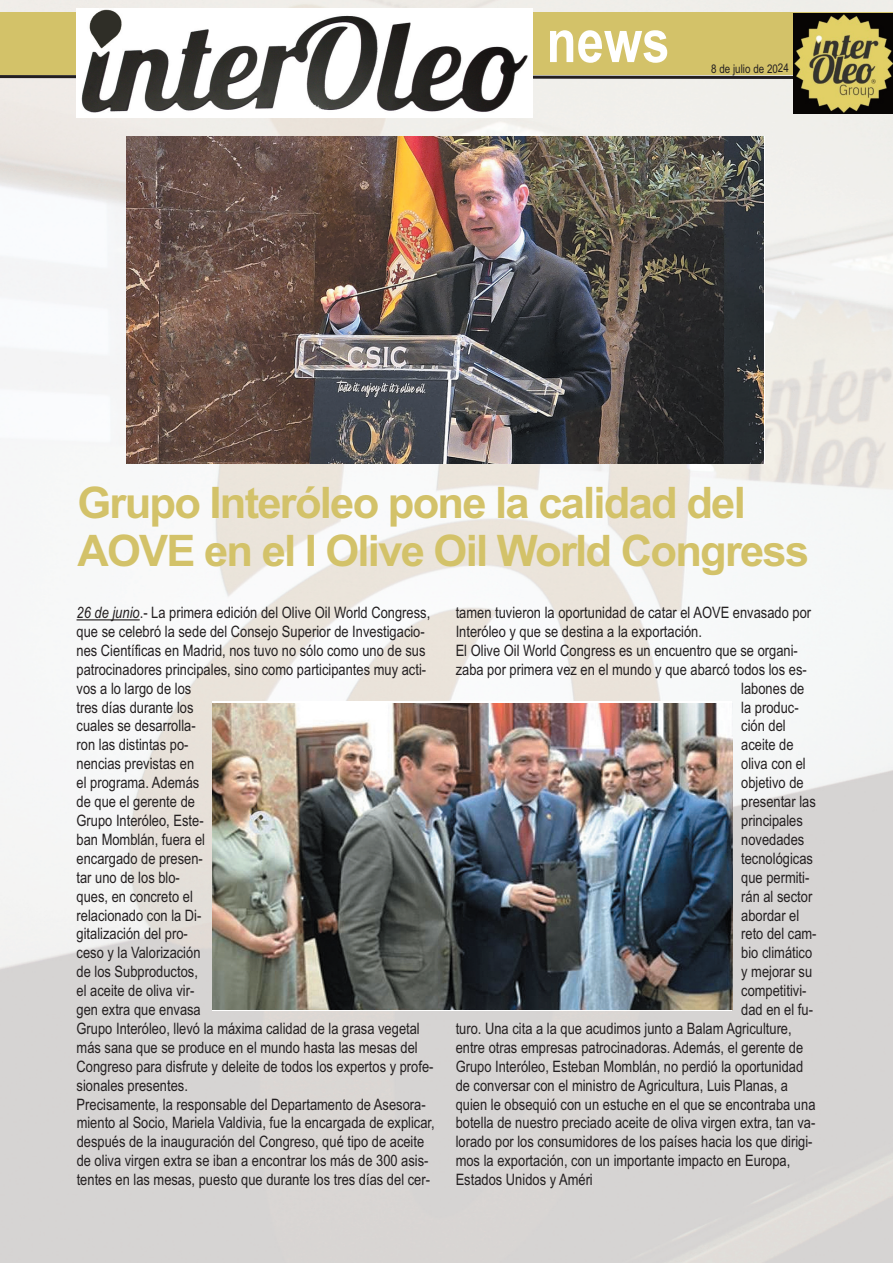
<style>
.page{position:relative;width:893px;height:1263px;background:#fff}
.page>*{position:absolute;margin:0;border:0;box-sizing:border-box;transform-origin:0 0}
.t1{font:700 60px "Arial Narrow";color:#fff}
.t2{font:700 43.5px/48px "Arial";letter-spacing:-.04em;color:#d3c269}
.t3{font:15.75px/18.9px "Arial Narrow";color:#231f20}
.t4{font:12px "Arial Narrow";color:#231f20}
.s1{font-style:italic}
</style>
<div class="page">
<img style="left:0;top:0;width:893px;height:1263px">
<svg style="left:0;top:75px;width:794px;height:5px;background:#747170"></svg>
<div style="left:0;top:12px;width:893px;height:63px;background:#d3c269"></div>
<img style="left:77px;top:9px;width:456px;height:108px">
<img style="left:794px;top:13px;width:99px;height:100px">
<img style="left:127px;top:136px;width:637px;height:328px">
<hr style="left:77px;top:619px;width:63px;height:1px;background:#231f20">
<img style="left:213px;top:703px;width:519px;height:306px">
<h1 class="t1" style="left:546px;top:6px;width:125px">news</h1>
<p class="t4" style="left:711px;top:61px;width:79px">8 de julio de 2024</p>
<h2 class="t2" style="left:77px;top:479px;width:733px">Grupo Interóleo pone la calidad del<br>AOVE en el I Olive Oil World Congress</h2>
<p class="t3" style="left:77px;top:603px;width:360px"><span class="s1">26 de junio</span>.- La primera edición del Olive Oil World Congress, que se celebró la sede del Consejo Superior de Investigacio&shy;nes Científicas en Madrid, nos tuvo no sólo como uno de sus patrocinadores principales, sino como participantes muy acti&shy;vos a lo largo de los<br>tres días durante los<br>cuales se desarrolla-<br>ron las distintas po-<br>nencias previstas en<br>el programa. Además<br>de que el gerente de<br>Grupo Interóleo, Este-<br>ban Momblán, fuera el<br>encargado de presen-<br>tar uno de los blo-<br>ques, en concreto el<br>relacionado con la Di-<br>gitalización del pro-<br>ceso y la Valorización<br>de los Subproductos,<br>el aceite de oliva vir-<br>gen extra que envasa<br>Grupo Interóleo, llevó la máxima calidad de la grasa vegetal más sana que se produce en el mundo hasta las mesas del Congreso para disfrute y deleite de todos los expertos y profe&shy;sionales presentes.<br>Precisamente, la responsable del Departamento de Asesora&shy;miento al Socio, Mariela Valdivia, fue la encargada de explicar, después de la inauguración del Congreso, qué tipo de aceite de oliva virgen extra se iban a encontrar los más de 300 asis&shy;tentes en las mesas, puesto que durante los tres días del cer-</p>
<p class="t3" style="left:456px;top:603px;width:357px">tamen tuvieron la oportunidad de catar el AOVE envasado por</p>
<p class="t3" style="left:456px;top:622px;width:248px">Interóleo y que se destina a la exportación.</p>
<p class="t3" style="left:456px;top:641px;width:344px">El Olive Oil World Congress es un encuentro que se organi-</p>
<p class="t3" style="left:456px;top:660px;width:353px">zaba por primera vez en el mundo y que abarcó todos los es-</p>
<p class="t3" style="left:741px;top:679px;width:65px">labones de</p>
<p class="t3" style="left:741px;top:698px;width:59px">la produc-</p>
<p class="t3" style="left:741px;top:717px;width:46px">ción del</p>
<p class="t3" style="left:741px;top:735px;width:54px">aceite de</p>
<p class="t3" style="left:741px;top:754px;width:66px">oliva con el</p>
<p class="t3" style="left:741px;top:773px;width:64px">objetivo de</p>
<p class="t3" style="left:741px;top:792px;width:76px">presentar las</p>
<p class="t3" style="left:741px;top:811px;width:63px">principales</p>
<p class="t3" style="left:741px;top:830px;width:65px">novedades</p>
<p class="t3" style="left:741px;top:849px;width:73px">tecnológicas</p>
<p class="t3" style="left:741px;top:868px;width:70px">que permiti-</p>
<p class="t3" style="left:741px;top:887px;width:73px">rán al sector</p>
<p class="t3" style="left:741px;top:906px;width:60px">abordar el</p>
<p class="t3" style="left:741px;top:924px;width:77px">reto del cam-</p>
<p class="t3" style="left:741px;top:943px;width:73px">bio climático</p>
<p class="t3" style="left:741px;top:962px;width:73px">y mejorar su</p>
<p class="t3" style="left:741px;top:981px;width:67px">competitivi-</p>
<p class="t3" style="left:741px;top:1000px;width:73px">dad en el fu-</p>
<p class="t3" style="left:456px;top:1019px;width:338px">turo. Una cita a la que acudimos junto a Balam Agriculture,</p>
<p class="t3" style="left:456px;top:1038px;width:349px">entre otras empresas patrocinadoras. Además, el gerente de</p>
<p class="t3" style="left:456px;top:1057px;width:349px">Grupo Interóleo, Esteban Momblán, no perdió la oportunidad</p>
<p class="t3" style="left:456px;top:1076px;width:334px">de conversar con el ministro de Agricultura, Luis Planas, a</p>
<p class="t3" style="left:456px;top:1095px;width:361px">quien le obsequió con un estuche en el que se encontraba una</p>
<p class="t3" style="left:456px;top:1113px;width:361px">botella de nuestro preciado aceite de oliva virgen extra, tan va-</p>
<p class="t3" style="left:456px;top:1132px;width:358px">lorado por los consumidores de los países hacia los que dirigi-</p>
<p class="t3" style="left:456px;top:1151px;width:336px">mos la exportación, con un importante impacto en Europa,</p>
<p class="t3" style="left:456px;top:1170px;width:139px">Estados Unidos y Améri</p>
</div>
